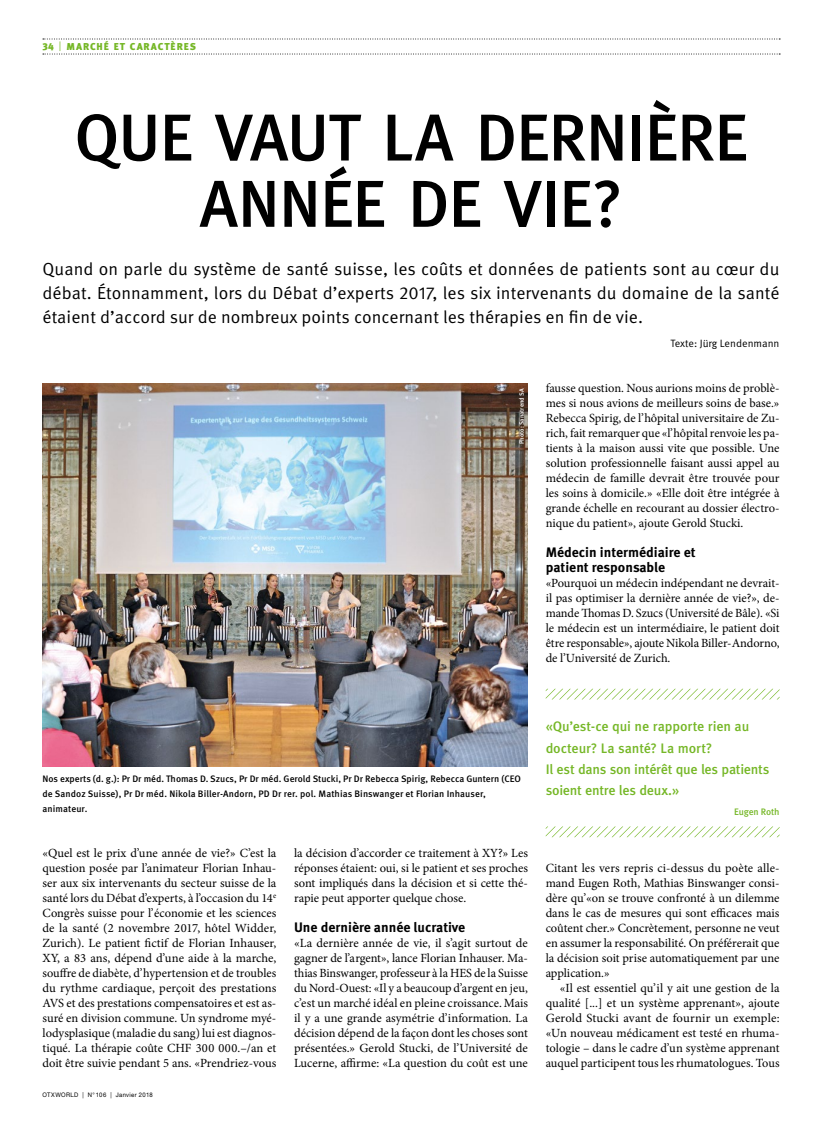
<style>
.page{position:relative;width:815px;height:1134px;background:#fff}
.page>*{position:absolute;margin:0;border:0;box-sizing:border-box;transform-origin:0 0}
.t1{font:500 66.25px/66.2px "Meta OT";letter-spacing:-.02em;color:#000;text-align:center}
.t2{font:17.5px/23.8px "Meta OT Norm";letter-spacing:.005em;color:#000;text-align:justify}
.t3{font:500 13.75px/21.2px "Meta OT";letter-spacing:-.015em;color:#75b726}
.t4{font:700 13.75px/15px "Meta OT";color:#000}
.t5{font:12.5px/15px "Minion Pro";letter-spacing:-.005em;color:#000;text-align:justify}
.t6{font:10.62px "Meta OT Norm";color:#000}
.t7{font:900 10px "Meta OT";letter-spacing:.09em;color:#75b726}
.t8{font:500 9.38px/15px "Meta OT";color:#000}
.t9{font:500 9.38px "Meta OT";letter-spacing:-.01em;color:#75b726}
.t10{font:6.25px "Helvetica Neue LT Pro";letter-spacing:.06em;color:#000;scale:.95 1}
.t11{font:500 6.25px "Meta OT";color:#fff}
.s1{font-family:"Meta OT Norm";font-weight:400}
</style>
<div class="page">
<svg style="left:69px;top:54px;width:711px;height:1px"></svg>
<svg style="left:69px;top:39px;width:711px;height:1px"></svg>
<img style="left:43px;top:383px;width:485px;height:384px">
<svg style="left:546px;top:689px;width:234px;height:10px"></svg>
<svg style="left:546px;top:826px;width:234px;height:11px"></svg>
<p class="t7" style="left:43px;top:41px;width:155px">34 <span class="s1">|</span> MARCHÉ ET CARACTÈRES</p>
<h1 class="t1" style="left:74px;top:107px;width:675px">QUE VAUT LA DERNIÈRE<br>ANNÉE DE VIE?</h1>
<p class="t2" style="left:43px;top:258px;width:739px">Quand on parle du système de santé suisse, les coûts et données de patients sont au cœur du débat. Étonnamment, lors du Débat d’experts 2017, les six intervenants du domaine de la santé étaient d’accord sur de nombreux points concernant les thérapies en fin de vie.</p>
<p class="t6" style="left:670px;top:337px;width:111px">Texte: Jürg Lendenmann</p>
<p class="t11" style="left:518px;top:444px;width:57px;rotate:-90deg">Photo: Sanatrend SA</p>
<p class="t5" style="left:546px;top:380px;width:235px">fausse question. Nous aurions moins de problè&shy;mes si nous avions de meilleurs soins de base.» Rebecca Spirig, de l’hôpital universitaire de Zu&shy;rich, fait remarquer que «l’hôpital renvoie les pa&shy;tients à la maison aussi vite que possible. Une solution professionnelle faisant aussi appel au médecin de famille devrait être trouvée pour les soins à domicile.» «Elle doit être intégrée à grande échelle en recourant au dossier électro&shy;nique du patient», ajoute Gerold Stucki.</p>
<p class="t4" style="left:546px;top:545px;width:151px">Médecin intermédiaire et patient responsable</p>
<p class="t5" style="left:546px;top:575px;width:235px">«Pourquoi un médecin indépendant ne devrait&shy;il pas optimiser la dernière année de vie?», de&shy;mande Thomas D. Szucs (Université de Bâle). «Si le médecin est un intermédiaire, le patient doit être responsable», ajoute Nikola Biller-Andorno, de l’Université de Zurich.</p>
<p class="t8" style="left:43px;top:771px;width:480px">Nos experts (d. g.): Pr Dr méd. Thomas D. Szucs, Pr Dr méd. Gerold Stucki, Pr Dr Rebecca Spirig, Rebecca Guntern (CEO de Sandoz Suisse), Pr Dr méd. Nikola Biller-Andorn, PD Dr rer. pol. Mathias Binswanger et Florian Inhauser, animateur.</p>
<p class="t5" style="left:43px;top:845px;width:235px">«Quel est le prix d’une année de vie?» C’est la question posée par l’animateur Florian Inhau&shy;ser aux six intervenants du secteur suisse de la santé lors du Débat d’experts, à l’occasion du 14<sup>e </sup>Congrès suisse pour l’économie et les sciences de la santé (2 novembre 2017, hôtel Widder, Zurich). Le patient fictif de Florian Inhauser, XY, a 83 ans, dépend d’une aide à la marche, souffre de diabète, d’hypertension et de troubles du rythme cardiaque, perçoit des prestations AVS et des prestations compensatoires et est as&shy;suré en division commune. Un syndrome myé&shy;lodysplasique (maladie du sang) lui est diagnos&shy;tiqué. La thérapie coûte CHF 300 000.–/an et doit être suivie pendant 5 ans. «Prendriez-vous</p>
<p class="t5" style="left:294px;top:845px;width:235px">la décision d’accorder ce traitement à XY?» Les réponses étaient: oui, si le patient et ses proches sont impliqués dans la décision et si cette thé&shy;rapie peut apporter quelque chose.</p>
<p class="t4" style="left:294px;top:920px;width:173px">Une dernière année lucrative</p>
<p class="t5" style="left:294px;top:935px;width:235px">«La dernière année de vie, il s’agit surtout de gagner de l’argent», lance Florian Inhauser. Ma&shy;thias Binswanger, professeur à la HES de la Suisse du Nord-Ouest: «Il y a beaucoup d’argent en jeu, c’est un marché idéal en pleine croissance. Mais il y a une grande asymétrie d’information. La décision dépend de la façon dont les choses sont présentées.» Gerold Stucki, de l’Université de Lucerne, affirme: «La question du coût est une</p>
<p class="t10" style="left:43px;top:1091px;width:118px">OTXWORLD | N° 106 | Janvier 2018</p>
<p class="t3" style="left:546px;top:716px;width:225px">«Qu’est-ce qui ne rapporte rien au docteur? La santé? La mort?<br>Il est dans son intérêt que les patients soient entre les deux.»</p>
<p class="t9" style="left:734px;top:806px;width:47px">Eugen Roth</p>
<p class="t5" style="left:546px;top:860px;width:235px">Citant les vers repris ci-dessus du poète alle&shy;mand Eugen Roth, Mathias Binswanger consi&shy;dère qu’«on se trouve confronté à un dilemme dans le cas de mesures qui sont efficaces mais coûtent cher.» Concrètement, personne ne veut en assumer la responsabilité. On préférerait que la décision soit prise automatiquement par une application.»</p>
<p class="t5" style="left:546px;top:980px;width:235px;text-indent:14px">«Il est essentiel qu’il y ait une gestion de la qualité [...] et un système apprenant», ajoute Gerold Stucki avant de fournir un exemple: «Un nouveau médicament est testé en rhuma&shy;tologie – dans le cadre d’un système apprenant auquel participent tous les rhumatologues. Tous</p>
</div>
